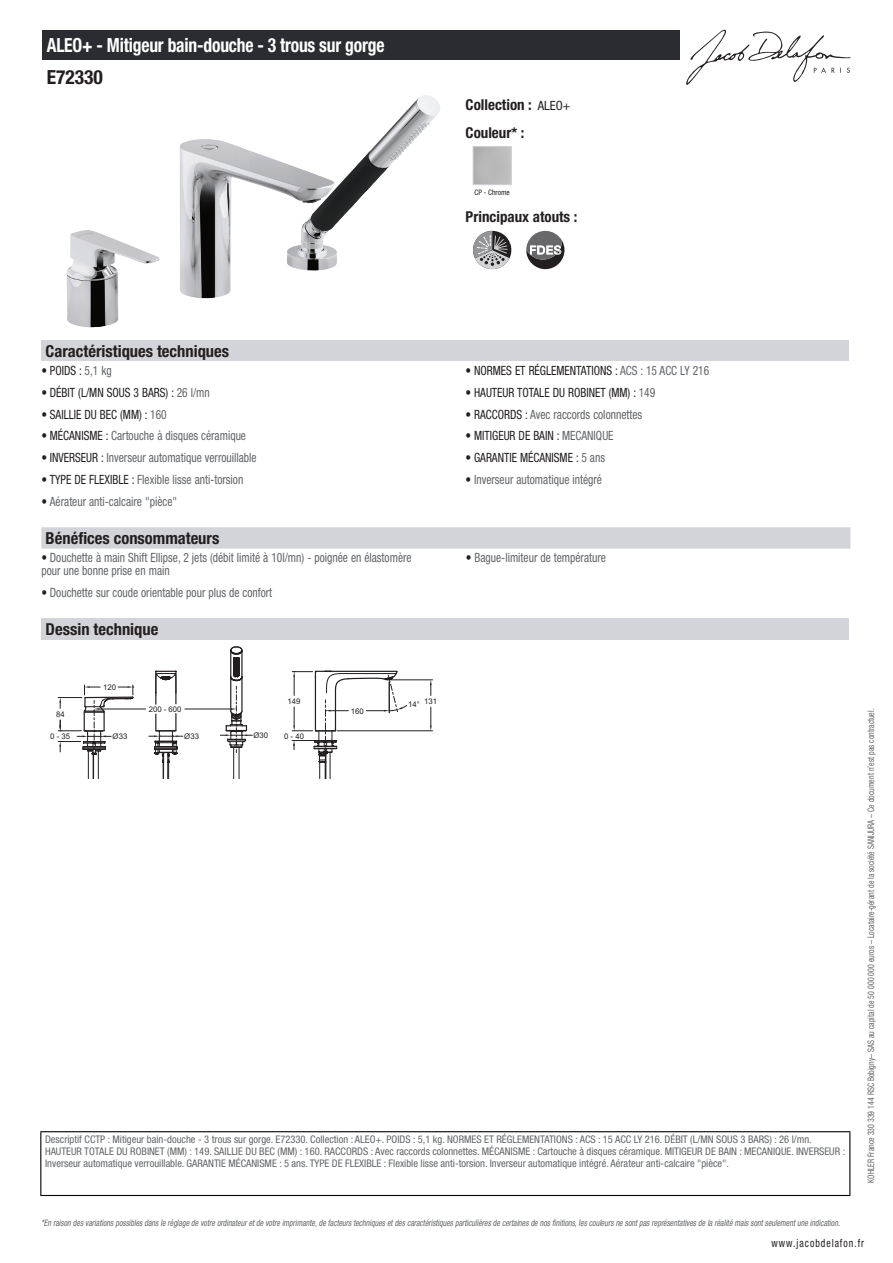
<style>
.page{position:relative;width:893px;height:1263px;background:#fff}
.page>*{position:absolute;margin:0;border:0;box-sizing:border-box;transform-origin:0 0}
.t1{font:700 condensed 19.5px "Helvetica Neue LT Std";letter-spacing:-.01em;color:#fff;scale:.9 1}
.t2{font:700 condensed 19.5px "Helvetica Neue LT Std";color:#231f20}
.t3{font:700 condensed 16.5px "Helvetica Neue LT Std";color:#231f20}
.t4{font:700 condensed 15px/27.8px "Helvetica Neue LT Std";color:#231f20}
.t5{font:condensed 12.75px/13.5px "Helvetica Neue LT Std";color:#626568;scale:.9 1}
.t6{font:condensed 12.75px "Helvetica Neue LT Std";color:#231f20;scale:.9 1}
.t7{font:condensed 11.25px "Helvetica Neue LT Std";letter-spacing:.1em;color:#231f20;scale:.87 1}
.t8{font:condensed 10.5px/12px "Helvetica Neue LT Std";color:#626568}
.t9{font:italic condensed 9px "Helvetica Neue LT Std";color:#626568;scale:.87 1}
.t10{font:condensed 9px "Helvetica Neue LT Std";color:#626568;scale:.87 1}
.t11{font:7.8px "Arial";color:#231f20}
.t12{font:condensed 7.5px "Helvetica Neue LT Std";color:#231f20}
.s1{font-weight:400;font-size:12.75px}
.s2{color:#626568}
.s3{color:#231f20}
</style>
<div class="page">
<svg style="left:686px;top:30px;width:164px;height:55px"></svg>
<img style="left:180px;top:95px;width:260px;height:203px">
<div style="left:473px;top:146px;width:39px;height:39px;border:1px solid #d3d4da"></div>
<svg style="left:473px;top:231px;width:38px;height:38px"></svg>
<svg style="left:526px;top:231px;width:38px;height:38px"></svg>
<div style="left:41px;top:340px;width:808px;height:21px;background:#d3d4da"></div>
<svg style="left:41px;top:527px;width:809px;height:22px;background:#d4d5db"></svg>
<div style="left:41px;top:619px;width:808px;height:21px;background:#d3d4da"></div>
<hr style="left:337px;top:730px;width:96px;height:1px;background:#231f20">
<hr style="left:391px;top:680px;width:42px;height:1px;background:#231f20">
<svg style="left:430px;top:707px;width:2px;height:24px"></svg>
<svg style="left:430px;top:680px;width:2px;height:15px"></svg>
<svg style="left:58px;top:646px;width:349px;height:133px"></svg>
<div style="left:43px;top:30px;width:637px;height:30px;background:#2a2c32"></div>
<hr style="left:40px;top:1131px;width:810px;height:1px;background:#040503">
<hr style="left:40px;top:1132px;width:1px;height:63px;background:#040503">
<hr style="left:849px;top:1132px;width:1px;height:63px;background:#040503">
<hr style="left:40px;top:1195px;width:810px;height:1px;background:#040503">
<h1 class="t1" style="left:47px;top:33px;width:377px">ALEO+ - Mitigeur bain-douche - 3 trous sur gorge</h1>
<h1 class="t2" style="left:47px;top:65px;width:58px">E72330</h1>
<h3 class="t4" style="left:466px;top:90px;width:106px">Collection : <span class="s1">ALEO+<br></span>Couleur* :</h3>
<p class="t12" style="left:474px;top:188px;width:37px">CP - Chrome</p>
<h3 class="t4" style="left:466px;top:203px;width:113px">Principaux atouts :</h3>
<h2 class="t3" style="left:46px;top:341px;width:185px">Caractéristiques techniques</h2>
<p class="t6" style="left:41px;top:363px;width:80px">• POIDS : <span class="s2">5,1 kg</span></p>
<p class="t6" style="left:466px;top:363px;width:272px">• NORMES ET RÉGLEMENTATIONS : <span class="s2">ACS : 15 ACC LY 216</span></p>
<p class="t6" style="left:41px;top:385px;width:189px">• DÉBIT (L/MN SOUS 3 BARS) : <span class="s2">26 l/mn</span></p>
<p class="t6" style="left:466px;top:385px;width:212px">• HAUTEUR TOTALE DU ROBINET (MM) : <span class="s2">149</span></p>
<p class="t6" style="left:41px;top:407px;width:141px">• SAILLIE DU BEC (MM) : <span class="s2">160</span></p>
<p class="t5" style="left:466px;top:407px;width:198px"><span class="s3">• RACCORDS :</span> Avec raccords colonnettes</p>
<p class="t5" style="left:41px;top:429px;width:229px"><span class="s3">• MÉCANISME :</span> Cartouche à disques céramique</p>
<p class="t6" style="left:466px;top:428px;width:166px">• MITIGEUR DE BAIN : <span class="s2">MECANIQUE</span></p>
<p class="t5" style="left:41px;top:451px;width:241px"><span class="s3">• INVERSEUR :</span> Inverseur automatique verrouillable</p>
<p class="t6" style="left:466px;top:450px;width:156px">• GARANTIE MÉCANISME : <span class="s2">5 ans</span></p>
<p class="t5" style="left:41px;top:473px;width:226px"><span class="s3">• TYPE DE FLEXIBLE :</span> Flexible lisse anti-torsion</p>
<p class="t5" style="left:466px;top:473px;width:153px"><span class="s3">•</span> Inverseur automatique intégré</p>
<p class="t5" style="left:41px;top:495px;width:152px"><span class="s3">•</span> Aérateur anti-calcaire "pièce"</p>
<h2 class="t3" style="left:46px;top:528px;width:175px">Bénéfices consommateurs</h2>
<p class="t5" style="left:41px;top:551px;width:413px"><span class="s3">•</span> Douchette à main Shift Ellipse, 2 jets (débit limité à 10l/mn) - poignée en élastomère pour une bonne prise en main</p>
<p class="t5" style="left:466px;top:551px;width:157px"><span class="s3">•</span> Bague-limiteur de température</p>
<p class="t5" style="left:41px;top:586px;width:258px"><span class="s3">•</span> Douchette sur coude orientable pour plus de confort</p>
<h2 class="t3" style="left:46px;top:619px;width:114px">Dessin technique</h2>
<p class="t11" style="left:56px;top:709px;width:10px">84</p>
<p class="t11" style="left:50px;top:731px;width:21px">0 - 35</p>
<p class="t11" style="left:103px;top:682px;width:14px">120</p>
<p class="t11" style="left:149px;top:704px;width:34px">200 - 600</p>
<p class="t11" style="left:113px;top:731px;width:16px">Ø33</p>
<p class="t11" style="left:184px;top:731px;width:16px">Ø33</p>
<p class="t11" style="left:253px;top:730px;width:16px">Ø30</p>
<p class="t11" style="left:288px;top:696px;width:14px">149</p>
<p class="t11" style="left:424px;top:696px;width:14px">131</p>
<p class="t11" style="left:351px;top:706px;width:14px">160</p>
<p class="t11" style="left:408px;top:699px;width:13px">14°</p>
<p class="t11" style="left:284px;top:731px;width:21px">0 - 40</p>
<p class="t8" style="left:45px;top:1134px;width:802px">Descriptif CCTP : Mitigeur bain-douche - 3 trous sur gorge. E72330. Collection : ALEO+. POIDS : 5,1 kg. NORMES ET RÉGLEMENTATIONS : ACS : 15 ACC LY 216. DÉBIT (L/MN SOUS 3 BARS) : 26 l/mn.<br>HAUTEUR TOTALE DU ROBINET (MM) : 149. SAILLIE DU BEC (MM) : 160. RACCORDS : Avec raccords colonnettes. MÉCANISME : Cartouche à disques céramique. MITIGEUR DE BAIN : MECANIQUE. INVERSEUR :<br>Inverseur automatique verrouillable. GARANTIE MÉCANISME : 5 ans. TYPE DE FLEXIBLE : Flexible lisse anti-torsion. Inverseur automatique intégré. Aérateur anti-calcaire "pièce".</p>
<p class="t10" style="left:866px;top:1183px;width:547px;rotate:-90deg">KOHLER France 330 339 144 RSC Bobigny– SAS au capital de 50 000 000 euros – Locataire-gérant de la société SANIJURA – Ce document n’est pas contractuel.</p>
<p class="t9" style="left:41px;top:1217px;width:922px">*En raison desvariationspossiblesdansle réglage de votre ordinateuretde votre imprimante,de facteurstechniquesetdescaractéristiquesparticulièresde certainesde nosfinitions,lescouleursne sontpasreprésentativesde la réalité maissontseulementune indication.</p>
<p class="t7" style="left:772px;top:1237px;width:108px">www.jacobdelafon.fr</p>
</div>
